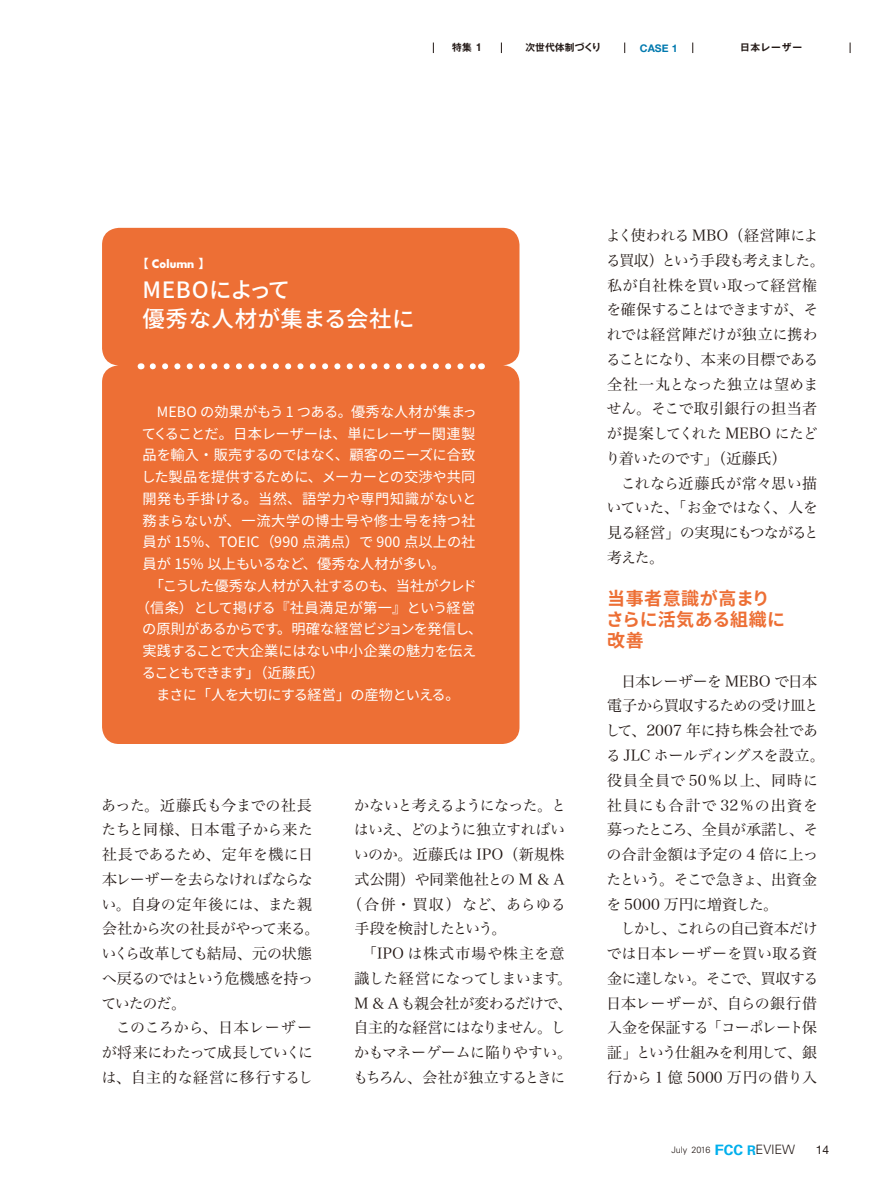
<style>
.page{position:relative;width:893px;height:1191px;background:#fff}
.page>*{position:absolute;margin:0;border:0;box-sizing:border-box;transform-origin:0 0}
.t1{font:500 22.5px/28.5px "Noto Sans CJ Kjp";letter-spacing:.02em;color:#fff}
.t2{font:700 18px/21px "Noto Sans CJ Kjp";letter-spacing:.025em;color:#ed6f35}
.t3{font:15px/24.8px "Hira Min Pro W3";letter-spacing:-.025em;color:#221815}
.t4{font:15px "Hira Min Pro W3";letter-spacing:-.045em;color:#221815}
.t5{font:15px "Hira Min Pro W3";letter-spacing:-.05em;color:#221815}
.t6{font:15px "Hira Min Pro W3";letter-spacing:.01em;color:#221815}
.t7{font:15px "Hira Min Pro W3";letter-spacing:-.06em;color:#221815}
.t8{font:15px "Hira Min Pro W3";letter-spacing:-.095em;color:#221815}
.t9{font:15px "Hira Min Pro W3";color:#221815}
.t10{font:15px "Hira Min Pro W3";letter-spacing:.005em;color:#221815}
.t11{font:15px "Hira Min Pro W3";letter-spacing:.04em;color:#221815}
.t12{font:15px "Hira Min Pro W3";letter-spacing:-.1em;color:#221815}
.t13{font:14.25px "Noto Sans CJ Kjp";letter-spacing:-.005em;color:#fff}
.t14{font:14.25px "Noto Sans CJ Kjp";letter-spacing:.02em;color:#fff}
.t15{font:14.25px "Noto Sans CJ Kjp";letter-spacing:-.045em;color:#fff}
.t16{font:14.25px "Noto Sans CJ Kjp";letter-spacing:-.03em;color:#fff}
.t17{font:14.25px "Noto Sans CJ Kjp";letter-spacing:.035em;color:#fff}
.t18{font:14.25px "Noto Sans CJ Kjp";letter-spacing:-.05em;color:#fff}
.t19{font:14.25px "Noto Sans CJ Kjp";letter-spacing:-.085em;color:#fff}
.t20{font:700 12px "Bougan Black S Si";color:#fff}
.t21{font:12px "Helvetica Neue";color:#221815}
.t22{font:700 10.5px "Helvetica Neue";color:#0079ae}
.t23{font:700 9.75px "Gothic MB101 Pro De";letter-spacing:.01em;color:#221815}
.t24{font:300 9px "Univers";letter-spacing:-.01em;color:#221815}
.s1{font-family:"Noto Sans CJ Kjp"}
.s2{font-weight:700;font-stretch:expanded;font-size:14.4px;color:#00afec}
.s3{font-weight:700;font-size:14.4px;color:#00afec}
.s4{font-weight:700;font-size:13.2px;color:#00afec}
.s5{font-size:12.9px}
</style>
<div class="page">
<div style="left:102px;top:228px;width:417px;height:516px;background:#ed6f35"></div>
<svg style="left:153px;top:363px;width:322px;height:6px"></svg>
<p class="t23" style="left:452px;top:40px;width:32px">特集 1</p>
<p class="t23" style="left:525px;top:40px;width:77px">次世代体制づくり</p>
<p class="t22" style="left:640px;top:41px;width:39px">CASE 1</p>
<p class="t23" style="left:740px;top:40px;width:63px">日本レーザー</p>
<p class="t20" style="left:137px;top:257px;width:75px"><span class="s1">【</span> Column <span class="s1">】</span></p>
<h1 class="t1" style="left:142px;top:276px;width:274px">MEBOによって<br>優秀な人材が集まる会社に</h1>
<p class="t13" style="left:157px;top:403px;width:322px">MEBO の効果がもう 1 つある。優秀な人材が集まっ</p>
<p class="t13" style="left:142px;top:425px;width:335px">てくることだ。日本レーザーは、単にレーザー関連製</p>
<p class="t16" style="left:142px;top:447px;width:334px">品を輸入・販売するのではなく、顧客のニーズに合致</p>
<p class="t13" style="left:141px;top:469px;width:336px">した製品を提供するために、メーカーとの交渉や共同</p>
<p class="t17" style="left:142px;top:490px;width:336px">開発も手掛ける。当然、語学力や専門知識がないと</p>
<p class="t14" style="left:142px;top:512px;width:335px">務まらないが、一流大学の博士号や修士号を持つ社</p>
<p class="t13" style="left:142px;top:534px;width:335px">員が 15％、TOEIC（990 点満点）で 900 点以上の社</p>
<p class="t13" style="left:142px;top:556px;width:304px">員が 15% 以上もいるなど、優秀な人材が多い。</p>
<p class="t13" style="left:150px;top:577px;width:328px">「こうした優秀な人材が入社するのも、当社がクレド</p>
<p class="t14" style="left:136px;top:599px;width:341px">（信条）として掲げる『社員満足が第一』という経営</p>
<p class="t15" style="left:142px;top:621px;width:342px">の原則があるからです。明確な経営ビジョンを発信し、</p>
<p class="t13" style="left:142px;top:643px;width:335px">実践することで大企業にはない中小企業の魅力を伝え</p>
<p class="t19" style="left:142px;top:664px;width:184px">ることもできます」（近藤氏）</p>
<p class="t18" style="left:156px;top:686px;width:305px">まさに「人を大切にする経営」の産物といえる。</p>
<p class="t3" style="left:101px;top:791px;width:220px">あった。近藤氏も今までの社長たちと同様、日本電子から来た社長であるため、定年を機に日本レーザーを去らなければならない。自身の定年後には、また親会社から次の社長がやって来る。いくら改革しても結局、元の状態へ戻るのではという危機感を持っていたのだ。</p>
<p class="t3" style="left:101px;top:1014px;width:213px;text-align:justify;text-indent:14px">このころから、日本レーザーが将来にわたって成長していくには、自主的な経営に移行するし</p>
<p class="t4" style="left:354px;top:792px;width:214px">かないと考えるようになった。と</p>
<p class="t5" style="left:354px;top:817px;width:213px">はいえ、どのように独立すればい</p>
<p class="t6" style="left:354px;top:841px;width:212px">いのか。近藤氏は IPO（新規株</p>
<p class="t9" style="left:355px;top:866px;width:212px">式公開）や同業他社との M ＆ A</p>
<p class="t10" style="left:347px;top:891px;width:220px">（合併・買収）など、あらゆる</p>
<p class="t12" style="left:355px;top:916px;width:153px">手段を検討したという。</p>
<p class="t11" style="left:362px;top:940px;width:204px">「IPO は株式市場や株主を意</p>
<p class="t3" style="left:355px;top:964px;width:219px">識した経営になってしまいます。</p>
<p class="t3" style="left:355px;top:989px;width:219px">M＆ Aも親会社が変わるだけで、</p>
<p class="t7" style="left:354px;top:1015px;width:214px">自主的な経営にはなりません。し</p>
<p class="t3" style="left:354px;top:1038px;width:219px">かもマネーゲームに陥りやすい。</p>
<p class="t8" style="left:353px;top:1064px;width:214px">もちろん、会社が独立するときに</p>
<p class="t3" style="left:605px;top:222px;width:221px">よく使われる MBO（経営陣による買収）という手段も考えました。私が自社株を買い取って経営権を確保することはできますが、それでは経営陣だけが独立に携わることになり、本来の目標である全社一丸となった独立は望めません。そこで取引銀行の担当者が提案してくれた MEBO にたどり着いたのです」（近藤氏）</p>
<p class="t3" style="left:606px;top:469px;width:214px;text-align:justify;text-indent:14px">これなら近藤氏が常々思い描いていた、「お金ではなく、人を見る経営」の実現にもつながると考えた。</p>
<p class="t2" style="left:606px;top:588px;width:181px">当事者意識が高まりさらに活気ある組織に改善</p>
<p class="t3" style="left:605px;top:667px;width:221px;text-indent:16px">日本レーザーを MEBO で日本電子から買収するための受け皿として、2007 年に持ち株会社である JLC ホールディングスを設立。役員全員で 50％以上、同時に社員にも合計で 32％の出資を募ったところ、全員が承諾し、その合計金額は予定の 4 倍に上ったという。そこで急きょ、出資金を 5000 万円に増資した。</p>
<p class="t3" style="left:606px;top:915px;width:214px;text-align:justify;text-indent:14px">しかし、これらの自己資本だけでは日本レーザーを買い取る資金に達しない。そこで、買収する日本レーザーが、自らの銀行借入金を保証する「コーポレート保証」という仕組みを利用して、銀行から 1 億 5000 万円の借り入</p>
<p class="t24" style="left:671px;top:1144px;width:125px">July 2016 <span class="s2">F</span><span class="s3">CC</span> <span class="s4">R</span><span class="s5">EVIEW</span></p>
<p class="t21" style="left:816px;top:1142px;width:15px">14</p>
</div>
